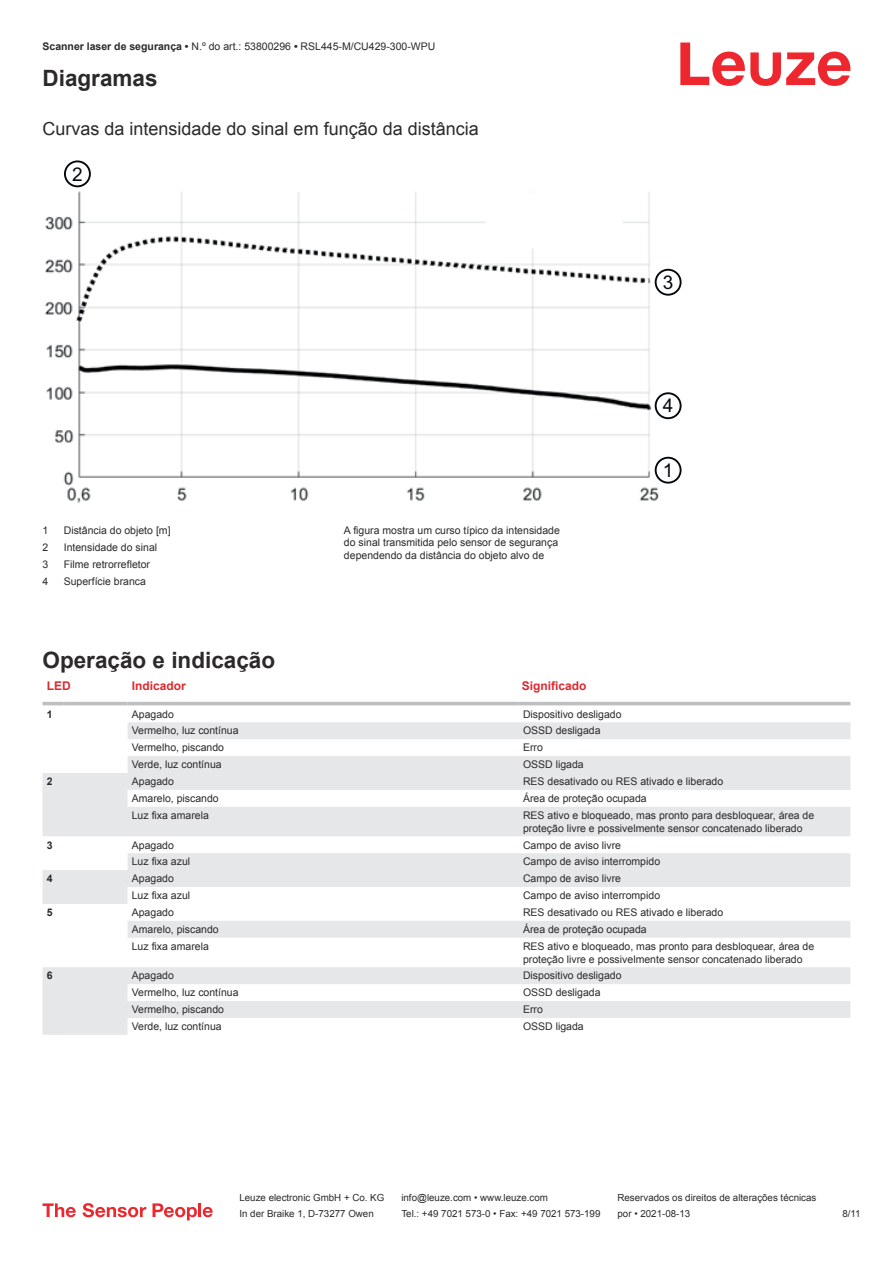
<style>
.page{position:relative;width:893px;height:1263px;background:#fff}
.page>*{position:absolute;margin:0;border:0;box-sizing:border-box;transform-origin:0 0}
.t1{font:700 22.5px "Arial";color:#2b292a}
.t2{font:18px "Arial";color:#2b292a}
.t3{font:700 12px "Arial";color:#db2a30}
.t4{font:10.5px/12.6px "Arial";color:#2b292a}
.t5{font:700 10.5px "Arial";color:#2b292a}
.t6{font:9.75px "Arial";color:#2b292a}
.s1{font-weight:700}
</style>
<div class="page">
<svg style="left:680px;top:43px;width:170px;height:43px"></svg>
<svg style="left:43px;top:701px;width:807px;height:5px;fill:#eceded"></svg>
<svg style="left:43px;top:722px;width:807px;height:313px;fill:#e6e7e9"></svg>
<hr style="left:43px;top:702px;width:21px;height:3px;background:#bdbfc1">
<hr style="left:64px;top:702px;width:64px;height:3px;background:#bdbfc1">
<hr style="left:128px;top:702px;width:391px;height:3px;background:#bdbfc1">
<hr style="left:519px;top:702px;width:331px;height:3px;background:#bdbfc1">
<svg style="left:43px;top:1203px;width:33px;height:14px"></svg>
<svg style="left:83px;top:1203px;width:63px;height:14px"></svg>
<svg style="left:153px;top:1203px;width:44px;height:17px"></svg>
<hr style="left:198px;top:1203px;width:3px;height:14px;background:#ed272d">
<svg style="left:203px;top:1207px;width:10px;height:10px"></svg>
<img style="left:45px;top:191px;width:617px;height:312px">
<svg style="left:655px;top:457px;width:26px;height:26px"></svg>
<div style="left:655px;top:457px;width:27px;height:27px;border:2px solid #03080e;border-radius:50%"></div>
<svg style="left:65px;top:161px;width:25px;height:26px"></svg>
<div style="left:64px;top:160px;width:27px;height:27px;border:2px solid #03080e;border-radius:50%"></div>
<svg style="left:655px;top:269px;width:26px;height:26px"></svg>
<div style="left:655px;top:269px;width:27px;height:27px;border:2px solid #03080e;border-radius:50%"></div>
<svg style="left:655px;top:393px;width:26px;height:25px"></svg>
<div style="left:655px;top:392px;width:27px;height:27px;border:2px solid #03080e;border-radius:50%"></div>
<svg style="left:665px;top:463px;width:5px;height:14px"></svg>
<svg style="left:73px;top:167px;width:9px;height:14px"></svg>
<svg style="left:664px;top:275px;width:8px;height:14px"></svg>
<svg style="left:663px;top:399px;width:9px;height:13px"></svg>
<p class="t4" style="left:43px;top:41px;width:394px"><span class="s1">Scanner laser de segurança •</span> N.º do art.: 53800296 <span class="s1">•</span> RSL445-M/CU429-300-WPU</p>
<h1 class="t1" style="left:43px;top:70px;width:117px">Diagramas</h1>
<h2 class="t2" style="left:43px;top:122px;width:438px">Curvas da intensidade do sinal em função da distância</h2>
<p class="t4" style="left:43px;top:525px;width:7px">1</p>
<p class="t4" style="left:64px;top:525px;width:108px">Distância do objeto [m]</p>
<p class="t4" style="left:43px;top:542px;width:7px">2</p>
<p class="t4" style="left:64px;top:542px;width:95px">Intensidade do sinal</p>
<p class="t4" style="left:43px;top:559px;width:7px">3</p>
<p class="t4" style="left:64px;top:559px;width:88px">Filme retrorrefletor</p>
<p class="t4" style="left:43px;top:576px;width:7px">4</p>
<p class="t4" style="left:64px;top:576px;width:84px">Superfície branca</p>
<p class="t4" style="left:344px;top:525px;width:217px">A figura mostra um curso típico da intensidade do sinal transmitida pelo sensor de segurança dependendo da distância do objeto alvo de</p>
<h1 class="t1" style="left:43px;top:651px;width:234px">Operação e indicação</h1>
<p class="t3" style="left:47px;top:681px;width:25px">LED</p>
<p class="t3" style="left:132px;top:681px;width:56px">Indicador</p>
<p class="t3" style="left:522px;top:681px;width:66px">Significado</p>
<p class="t5" style="left:47px;top:710px;width:7px">1</p>
<p class="t4" style="left:132px;top:708px;width:44px">Apagado</p>
<p class="t4" style="left:523px;top:708px;width:100px">Dispositivo desligado</p>
<p class="t4" style="left:132px;top:725px;width:108px">Vermelho, luz contínua</p>
<p class="t4" style="left:523px;top:725px;width:79px">OSSD desligada</p>
<p class="t4" style="left:132px;top:742px;width:94px">Vermelho, piscando</p>
<p class="t4" style="left:523px;top:742px;width:21px">Erro</p>
<p class="t4" style="left:132px;top:759px;width:91px">Verde, luz contínua</p>
<p class="t4" style="left:523px;top:759px;width:62px">OSSD ligada</p>
<p class="t5" style="left:47px;top:777px;width:7px">2</p>
<p class="t4" style="left:132px;top:776px;width:44px">Apagado</p>
<p class="t4" style="left:523px;top:776px;width:202px">RES desativado ou RES ativado e liberado</p>
<p class="t4" style="left:132px;top:793px;width:88px">Amarelo, piscando</p>
<p class="t4" style="left:523px;top:793px;width:125px">Área de proteção ocupada</p>
<p class="t4" style="left:132px;top:810px;width:79px">Luz fixa amarela</p>
<p class="t4" style="left:523px;top:810px;width:293px">RES ativo e bloqueado, mas pronto para desbloquear, área de proteção livre e possivelmente sensor concatenado liberado</p>
<p class="t5" style="left:47px;top:841px;width:7px">3</p>
<p class="t4" style="left:132px;top:839px;width:44px">Apagado</p>
<p class="t4" style="left:523px;top:839px;width:100px">Campo de aviso livre</p>
<p class="t4" style="left:132px;top:856px;width:60px">Luz fixa azul</p>
<p class="t4" style="left:523px;top:856px;width:139px">Campo de aviso interrompido</p>
<p class="t5" style="left:47px;top:875px;width:7px">4</p>
<p class="t4" style="left:132px;top:873px;width:44px">Apagado</p>
<p class="t4" style="left:523px;top:873px;width:100px">Campo de aviso livre</p>
<p class="t4" style="left:132px;top:890px;width:60px">Luz fixa azul</p>
<p class="t4" style="left:523px;top:890px;width:139px">Campo de aviso interrompido</p>
<p class="t5" style="left:47px;top:908px;width:7px">5</p>
<p class="t4" style="left:132px;top:907px;width:44px">Apagado</p>
<p class="t4" style="left:523px;top:907px;width:202px">RES desativado ou RES ativado e liberado</p>
<p class="t4" style="left:132px;top:924px;width:88px">Amarelo, piscando</p>
<p class="t4" style="left:523px;top:924px;width:125px">Área de proteção ocupada</p>
<p class="t4" style="left:132px;top:941px;width:79px">Luz fixa amarela</p>
<p class="t4" style="left:523px;top:941px;width:293px">RES ativo e bloqueado, mas pronto para desbloquear, área de proteção livre e possivelmente sensor concatenado liberado</p>
<p class="t5" style="left:47px;top:972px;width:7px">6</p>
<p class="t4" style="left:132px;top:970px;width:44px">Apagado</p>
<p class="t4" style="left:523px;top:970px;width:100px">Dispositivo desligado</p>
<p class="t4" style="left:132px;top:987px;width:108px">Vermelho, luz contínua</p>
<p class="t4" style="left:523px;top:987px;width:79px">OSSD desligada</p>
<p class="t4" style="left:132px;top:1004px;width:94px">Vermelho, piscando</p>
<p class="t4" style="left:523px;top:1004px;width:21px">Erro</p>
<p class="t4" style="left:132px;top:1021px;width:91px">Verde, luz contínua</p>
<p class="t4" style="left:523px;top:1021px;width:62px">OSSD ligada</p>
<p class="t6" style="left:239px;top:1194px;width:146px">Leuze electronic GmbH + Co. KG</p>
<p class="t6" style="left:401px;top:1194px;width:148px">info@leuze.com • www.leuze.com</p>
<p class="t6" style="left:617px;top:1194px;width:200px">Reservados os direitos de alterações técnicas</p>
<p class="t6" style="left:239px;top:1210px;width:136px">In der Braike 1, D-73277 Owen</p>
<p class="t6" style="left:401px;top:1210px;width:201px">Tel.: +49 7021 573-0 • Fax: +49 7021 573-199</p>
<p class="t6" style="left:617px;top:1210px;width:74px">por • 2021-08-13</p>
<p class="t6" style="left:842px;top:1210px;width:20px">8 /11</p>
</div>
